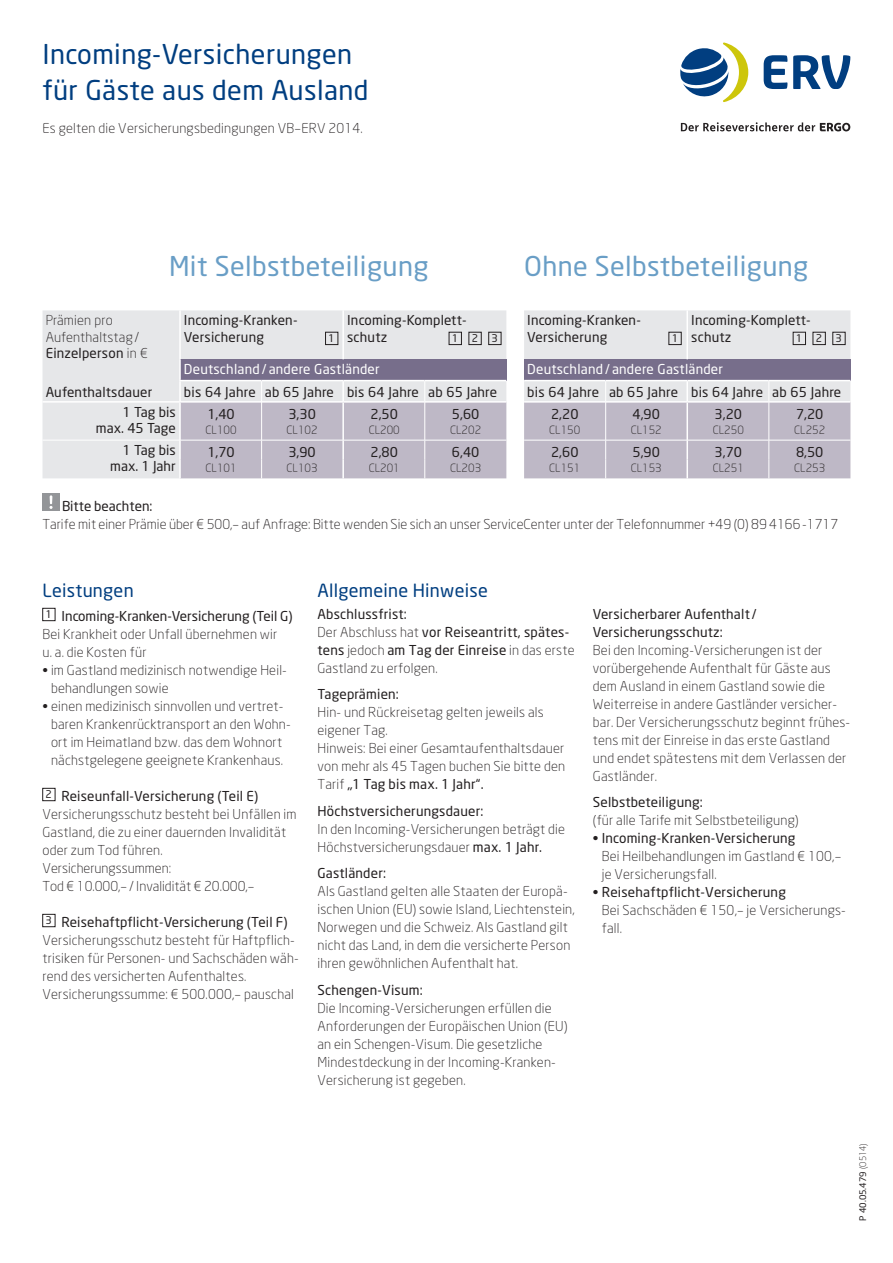
<style>
.page{position:relative;width:893px;height:1263px;background:#fff}
.page>*{position:absolute;margin:0;border:0;box-sizing:border-box;transform-origin:0 0}
.t1{font:27px/36px "Neo Sans";letter-spacing:.015em;color:#013e80}
.t2{font:27px "Neo Sans";letter-spacing:.015em;color:#699ec6}
.t3{font:18px "Neo Sans";letter-spacing:.015em;color:#013e80}
.t4{font:300 13.5px/18px "Neo Sans";letter-spacing:.015em;color:#231f20}
.t5{font:13.5px/18px "Neo Sans";letter-spacing:.015em;color:#231f20}
.t6{font:13.5px "Neo Sans";letter-spacing:.015em;color:#fff}
.t7{font:300 11.25px "Neo Sans";color:#231f20}
.t8{font:10.5px "Neo Sans";color:#231f20}
.t9{font:9px "Neo Sans";color:#231f20}
.s1{font-weight:400}
.s2{font-weight:300}
</style>
<div class="page">
<svg style="left:764px;top:55px;width:86px;height:34px"></svg>
<svg style="left:680px;top:43px;width:68px;height:59px"></svg>
<svg style="left:681px;top:122px;width:169px;height:9px"></svg>
<div style="left:43px;top:608px;width:12px;height:13px;border:1px solid #231f20"></div>
<div style="left:43px;top:788px;width:12px;height:13px;border:1px solid #231f20"></div>
<div style="left:43px;top:914px;width:12px;height:13px;border:1px solid #231f20"></div>
<div style="left:43px;top:310px;width:463px;height:168px;background:#e6e7e9"></div>
<div style="left:180px;top:359px;width:326px;height:22px;background:#776e8b"></div>
<hr style="left:179px;top:310px;width:2px;height:49px;background:#fff">
<hr style="left:342px;top:310px;width:2px;height:49px;background:#fff">
<hr style="left:179px;top:359px;width:2px;height:21px;background:#fff">
<hr style="left:43px;top:401px;width:137px;height:2px;background:#fff">
<hr style="left:43px;top:440px;width:137px;height:1px;background:#fff">
<hr style="left:179px;top:380px;width:83px;height:1px;background:#fff">
<hr style="left:262px;top:380px;width:81px;height:1px;background:#fff">
<hr style="left:343px;top:380px;width:82px;height:1px;background:#fff">
<hr style="left:425px;top:380px;width:81px;height:1px;background:#fff">
<svg style="left:179px;top:381px;width:327px;height:97px;background:#c8c4cf"></svg>
<div style="left:325px;top:332px;width:13px;height:13px;border:1px solid #231f20"></div>
<div style="left:449px;top:332px;width:13px;height:13px;border:1px solid #231f20"></div>
<div style="left:469px;top:332px;width:12px;height:13px;border:1px solid #231f20"></div>
<div style="left:488px;top:332px;width:13px;height:13px;border:1px solid #231f20"></div>
<svg style="left:524px;top:310px;width:326px;height:168px;background:#c7c3ce"></svg>
<div style="left:669px;top:332px;width:12px;height:13px;border:1px solid #231f20"></div>
<div style="left:793px;top:332px;width:13px;height:13px;border:1px solid #231f20"></div>
<div style="left:813px;top:332px;width:12px;height:13px;border:1px solid #231f20"></div>
<div style="left:833px;top:332px;width:12px;height:13px;border:1px solid #231f20"></div>
<div style="left:43px;top:494px;width:17px;height:17px;background:#939598"></div>
<svg style="left:49px;top:495px;width:4px;height:14px"></svg>
<h1 class="t1" style="left:43px;top:35px;width:327px">Incoming-Versicherungen für Gäste aus dem Ausland</h1>
<p class="t4" style="left:43px;top:119px;width:322px">Es gelten die Versicherungsbedingungen VB–ERV 2014.</p>
<h1 class="t2" style="left:169px;top:250px;width:261px">Mit Selbstbeteiligung</h1>
<h1 class="t2" style="left:524px;top:250px;width:286px">Ohne Selbstbeteiligung</h1>
<p class="t4" style="left:46px;top:312px;width:104px;line-height:16.5px">Prämien pro<br>Aufenthaltstag /<br><span class="s1">Einzelperson</span> in €</p>
<p class="t5" style="left:46px;top:383px;width:108px">Aufenthaltsdauer</p>
<p class="t5" style="left:184px;top:312px;width:115px;line-height:16.5px">Incoming-Kranken-<br>Versicherung</p>
<p class="t8" style="left:328px;top:332px;width:8px">1</p>
<p class="t5" style="left:347px;top:312px;width:121px;line-height:16.5px">Incoming-Komplett&shy;schutz</p>
<p class="t8" style="left:452px;top:332px;width:48px">1 2 3</p>
<p class="t6" style="left:184px;top:361px;width:197px">Deutschland / andere Gastländer</p>
<p class="t5" style="left:184px;top:382px;width:315px">bis 64 Jahre ab 65 Jahre bis 64 Jahre ab 65 Jahre</p>
<p class="t5" style="left:96px;top:403px;width:81px;line-height:16.2px;text-align:right">1 Tag bis max. 45 Tage</p>
<p class="t5" style="left:207px;top:405px;width:29px">1,40</p>
<p class="t5" style="left:288px;top:405px;width:29px">3,30</p>
<p class="t5" style="left:371px;top:405px;width:29px">2,50</p>
<p class="t5" style="left:452px;top:405px;width:29px">5,60</p>
<p class="t7" style="left:206px;top:423px;width:33px">CL100</p>
<p class="t7" style="left:287px;top:423px;width:33px">CL102</p>
<p class="t7" style="left:369px;top:423px;width:33px">CL200</p>
<p class="t7" style="left:450px;top:423px;width:33px">CL202</p>
<p class="t5" style="left:110px;top:442px;width:67px;line-height:16.2px;text-align:right">1 Tag bis max. 1 Jahr</p>
<p class="t5" style="left:207px;top:443px;width:29px">1,70</p>
<p class="t5" style="left:288px;top:443px;width:29px">3,90</p>
<p class="t5" style="left:371px;top:443px;width:29px">2,80</p>
<p class="t5" style="left:452px;top:443px;width:29px">6,40</p>
<p class="t7" style="left:206px;top:461px;width:33px">CL101</p>
<p class="t7" style="left:287px;top:461px;width:33px">CL103</p>
<p class="t7" style="left:369px;top:461px;width:33px">CL201</p>
<p class="t7" style="left:450px;top:461px;width:33px">CL203</p>
<p class="t5" style="left:527px;top:312px;width:115px;line-height:16.5px">Incoming-Kranken-<br>Versicherung</p>
<p class="t8" style="left:672px;top:332px;width:8px">1</p>
<p class="t5" style="left:691px;top:312px;width:121px;line-height:16.5px">Incoming-Komplett&shy;schutz</p>
<p class="t8" style="left:796px;top:332px;width:48px">1 2 3</p>
<p class="t6" style="left:527px;top:361px;width:197px">Deutschland / andere Gastländer</p>
<p class="t5" style="left:551px;top:380px;width:292px;line-height:22.4px;text-indent:-24px">bis 64 Jahre ab 65 Jahre bis 64 Jahre ab 65 Jahre<br>2,20</p>
<p class="t5" style="left:632px;top:405px;width:29px">4,90</p>
<p class="t5" style="left:715px;top:405px;width:29px">3,20</p>
<p class="t5" style="left:796px;top:405px;width:29px">7,20</p>
<p class="t7" style="left:549px;top:423px;width:33px">CL150</p>
<p class="t7" style="left:631px;top:423px;width:33px">CL152</p>
<p class="t7" style="left:713px;top:423px;width:33px">CL250</p>
<p class="t7" style="left:794px;top:423px;width:33px">CL252</p>
<p class="t5" style="left:551px;top:443px;width:29px">2,60</p>
<p class="t5" style="left:632px;top:443px;width:29px">5,90</p>
<p class="t5" style="left:715px;top:443px;width:29px">3,70</p>
<p class="t5" style="left:796px;top:443px;width:29px">8,50</p>
<p class="t7" style="left:549px;top:461px;width:33px">CL151</p>
<p class="t7" style="left:631px;top:461px;width:33px">CL153</p>
<p class="t7" style="left:713px;top:461px;width:33px">CL251</p>
<p class="t7" style="left:794px;top:461px;width:33px">CL253</p>
<p class="t5" style="left:62px;top:496px;width:92px">Bitte beachten:</p>
<p class="t4" style="left:43px;top:515px;width:797px">Tarife mit einer Prämie über € 500,– auf Anfrage: Bitte wenden Sie sich an unser ServiceCenter unter der Telefonnummer +49 (0) 89 4166-1717</p>
<h2 class="t3" style="left:43px;top:579px;width:93px">Leistungen</h2>
<h2 class="t3" style="left:317px;top:579px;width:172px">Allgemeine Hinweise</h2>
<p class="t4" style="left:43px;top:607px;width:252px"><sup>1</sup> <span class="s1">Incoming-Kranken-Versicherung (Teil G)<br></span>Bei Krankheit oder Unfall übernehmen wir<br>u. a. die Kosten für</p>
<p class="t4" style="left:51px;top:661px;width:237px;text-indent:-9px">• im Gastland medizinisch notwendige Heil&shy;behandlungen sowie</p>
<p class="t4" style="left:51px;top:697px;width:241px;text-indent:-9px">• einen medizinisch sinnvollen und vertret&shy;baren Krankenrücktransport an den Wohn&shy;ort im Heimatland bzw. das dem Wohnort nächstgelegene geeignete Krankenhaus.</p>
<p class="t4" style="left:43px;top:787px;width:256px"><sup>2</sup> <span class="s1">Reiseunfall-Versicherung (Teil E)<br></span>Versicherungsschutz besteht bei Unfällen im Gastland, die zu einer dauernden Invalidität oder zum Tod führen.<br>Versicherungssummen:<br>Tod € 10.000,– / Invalidität € 20.000,–</p>
<p class="t4" style="left:43px;top:913px;width:258px"><sup>3</sup> <span class="s1">Reisehaftpflicht-Versicherung (Teil F)<br></span>Versicherungsschutz besteht für Haftpflich&shy;trisiken für Personen- und Sachschäden wäh&shy;rend des versicherten Aufenthaltes.<br>Versicherungssumme: € 500.000,– pauschal</p>
<p class="t5" style="left:317px;top:604px;width:259px">Abschlussfrist:<br><span class="s2">Der Abschluss hat</span> vor Reiseantritt, spätes&shy;tens <span class="s2">jedoch</span> am Tag der Einreise <span class="s2">in das erste<br>Gastland zu erfolgen.</span></p>
<p class="t5" style="left:317px;top:685px;width:83px">Tageprämien:</p>
<p class="t4" style="left:317px;top:703px;width:249px">Hin- und Rückreisetag gelten jeweils als eigener Tag.<br>Hinweis: Bei einer Gesamtaufenthaltsdauer von mehr als 45 Tagen buchen Sie bitte den Tarif <span class="s1">„1 Tag bis max. 1 Jahr“.</span></p>
<p class="t5" style="left:317px;top:801px;width:168px">Höchstversicherungsdauer:</p>
<p class="t4" style="left:317px;top:820px;width:249px">In den Incoming-Versicherungen beträgt die<br>Höchstversicherungsdauer <span class="s1">max. 1 Jahr.</span></p>
<p class="t5" style="left:317px;top:864px;width:70px">Gastländer:</p>
<p class="t4" style="left:317px;top:882px;width:259px">Als Gastland gelten alle Staaten der Europä&shy;ischen Union (EU) sowie Island, Liechtenstein, Norwegen und die Schweiz. Als Gastland gilt nicht das Land, in dem die versicherte Person ihren gewöhnlichen Aufenthalt hat.</p>
<p class="t5" style="left:317px;top:980px;width:107px">Schengen-Visum:</p>
<p class="t4" style="left:317px;top:998px;width:252px">Die Incoming-Versicherungen erfüllen die Anforderungen der Europäischen Union (EU) an ein Schengen-Visum. Die gesetzliche Mindestdeckung in der Incoming-Kranken-Versicherung ist gegeben.</p>
<p class="t5" style="left:593px;top:604px;width:165px">Versicherbarer Aufenthalt/<br>Versicherungsschutz:</p>
<p class="t4" style="left:593px;top:640px;width:259px">Bei den Incoming-Versicherungen ist der vorübergehende Aufenthalt für Gäste aus dem Ausland in einem Gastland sowie die Weiterreise in andere Gastländer versicher&shy;bar. Der Versicherungsschutz beginnt frühes&shy;tens mit der Einreise in das erste Gastland und endet spätestens mit dem Verlassen der Gastländer.</p>
<p class="t5" style="left:593px;top:793px;width:111px">Selbstbeteiligung:</p>
<p class="t4" style="left:593px;top:811px;width:207px">(für alle Tarife mit Selbstbeteiligung)</p>
<p class="t5" style="left:593px;top:829px;width:204px">• Incoming-Kranken-Versicherung</p>
<p class="t4" style="left:602px;top:847px;width:241px">Bei Heilbehandlungen im Gastland € 100,– je Versicherungsfall.</p>
<p class="t5" style="left:593px;top:883px;width:194px">• Reisehaftpflicht-Versicherung</p>
<p class="t4" style="left:602px;top:901px;width:246px">Bei Sachschäden € 150,– je Versicherungs&shy;fall.</p>
<p class="t9" style="left:857px;top:1221px;width:79px;rotate:-90deg">P 40.05.479 <span class="s2">(0514)</span></p>
</div>
